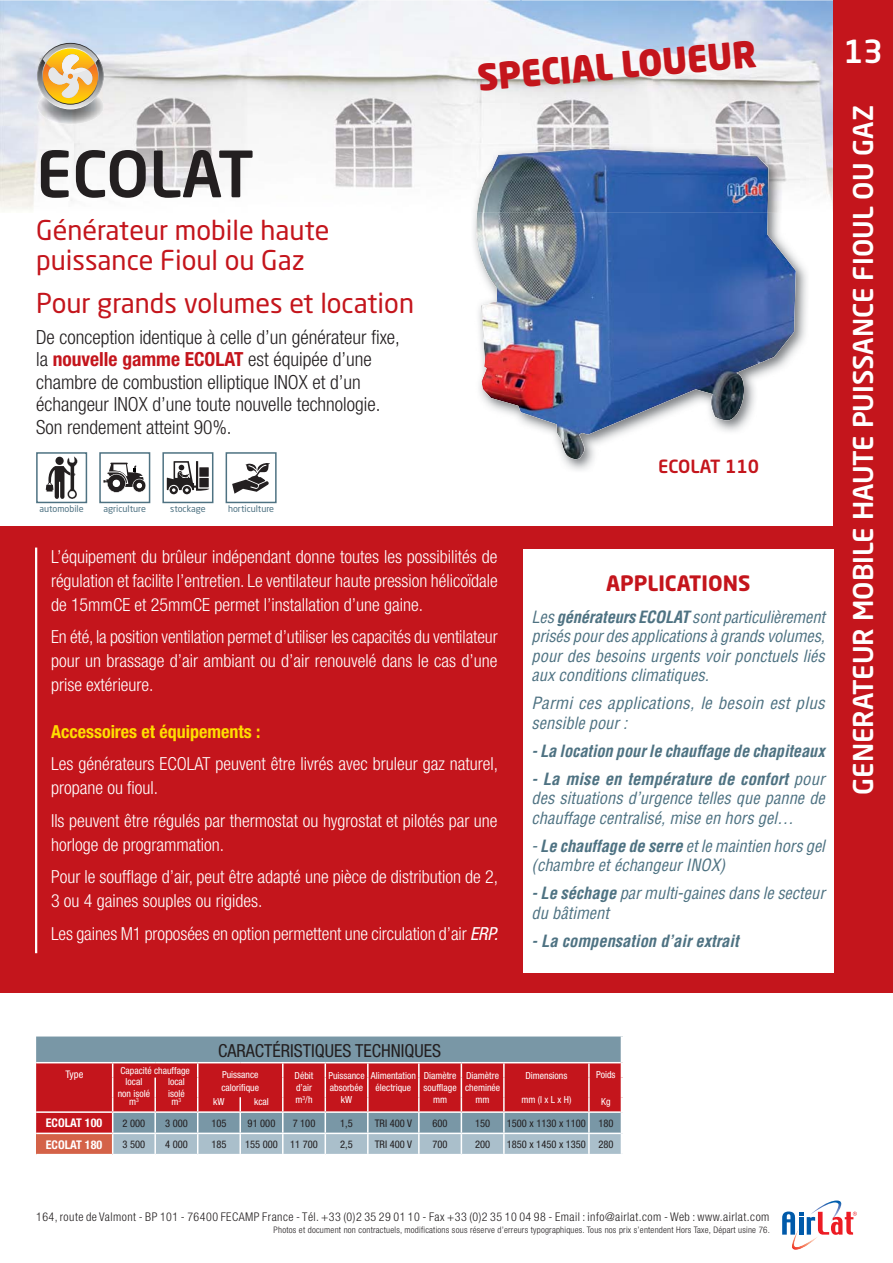
<style>
.page{position:relative;width:893px;height:1263px;background:#fff}
.page>*{position:absolute;margin:0;border:0;box-sizing:border-box;transform-origin:0 0}
.t1{font:500 63px "Neo Sans Pro";color:#231f20}
.t2{font:900 36px "Neo Sans Pro";color:#c4151c;scale:.95 1}
.t3{font:500 31.5px "Neo Sans Pro";color:#fff}
.t4{font:27px/30px "Neo Sans Pro";color:#c4151c}
.t5{font:500 27px "Neo Sans Pro";color:#fff}
.t6{font:700 21px "Neo Sans Pro";color:#c4151c}
.t7{font:300 condensed 19.5px/22.5px "Helvetica Neue";color:#231f20}
.t8{font:300 condensed 18px/24px "Helvetica Neue";color:#fff}
.t9{font:condensed 18px "Helvetica Neue";color:#231f20}
.t10{font:700 condensed 18px "Helvetica Neue";color:#fd0}
.t11{font:500 18px "Neo Sans Pro";color:#c4151c}
.t12{font:italic condensed 16.5px/19.5px "Helvetica";color:#4e7282;text-align:justify}
.t13{font:italic 700 condensed 16.5px "Helvetica";letter-spacing:-.005em;color:#4e7282}
.t14{font:italic condensed 16.5px/19.5px "Helvetica";color:#4e7282;scale:1.04 1}
.t15{font:300 condensed 12px "Helvetica Neue";letter-spacing:.04em;color:#231f20}
.t16{font:700 condensed 12px "Helvetica Neue";color:#fff}
.t17{font:condensed 10.5px "Helvetica Neue";color:#231f20}
.t18{font:condensed 10.5px "Helvetica Neue";color:#fff}
.t19{font:condensed 9.75px/12px "Helvetica Neue";color:#fff;text-align:center}
.t20{font:300 condensed 9px "Helvetica Neue";letter-spacing:.025em;color:#231f20}
.t21{font:9px "Neo Sans Pro";color:#4e7282}
.s1{font-weight:700;color:#c4151c}
.s2{font-weight:400;font-style:italic}
.s3{font-weight:700}
</style>
<div class="page">
<img style="left:792px;top:1235px;width:25px;height:15px">
<svg style="left:782px;top:1201px;width:74px;height:34px"></svg>
<img style="left:0;top:0;width:520px;height:211px">
<img style="left:520px;top:0;width:313px;height:160px">
<img style="left:809px;top:160px;width:24px;height:49px">
<img style="left:38px;top:89px;width:66px;height:35px;border-radius:50%">
<svg style="left:37px;top:43px;width:67px;height:66px;background:#d7bf8d"></svg>
<div style="left:0;top:526px;width:892px;height:467px;background:#c4151c"></div>
<div style="left:833px;top:0;width:59px;height:804px;background:#c4151c"></div>
<img style="left:471px;top:143px;width:338px;height:328px">
<img style="left:476px;top:213px;width:319px;height:246px">
<img style="left:477px;top:149px;width:291px;height:64px">
<svg style="left:167px;top:461px;width:42px;height:33px"></svg>
<div style="left:162px;top:452px;width:51px;height:51px;border:2px solid #4e7282"></div>
<svg style="left:46px;top:456px;width:32px;height:43px"></svg>
<div style="left:36px;top:452px;width:51px;height:51px;border:2px solid #4e7282"></div>
<svg style="left:103px;top:463px;width:43px;height:30px"></svg>
<div style="left:99px;top:452px;width:51px;height:51px;border:2px solid #4e7282"></div>
<div style="left:36px;top:1037px;width:584px;height:25px;background:#7997a6"></div>
<svg style="left:36px;top:1063px;width:584px;height:92px;background:#b65e66"></svg>
<div style="left:523px;top:549px;width:310px;height:424px;background:#fff"></div>
<svg style="left:232px;top:463px;width:38px;height:31px"></svg>
<div style="left:225px;top:452px;width:51px;height:51px;border:2px solid #4e7282"></div>
<hr style="left:35px;top:548px;width:2px;height:405px;background:#fff">
<h2 class="t2" style="left:475px;top:58px;width:296px;rotate:-5deg">SPECIAL LOUEUR</h2>
<h3 class="t3" style="left:843px;top:34px;width:41px">13</h3>
<h1 class="t1" style="left:36px;top:139px;width:219px">ECOLAT</h1>
<h3 class="t4" style="left:36px;top:217px;width:295px">Générateur mobile haute puissance Fioul ou Gaz</h3>
<h3 class="t4" style="left:36px;top:290px;width:379px">Pour grands volumes et location</h3>
<p class="t7" style="left:36px;top:327px;width:365px">De conception identique à celle d’un générateur fixe, la <span class="s1">nouvelle gamme ECOLAT</span> est équipée d’une chambre de combustion elliptique INOX et d’un échangeur INOX d’une toute nouvelle technologie.<br>Son rendement atteint 90%.</p>
<p class="t21" style="left:40px;top:505px;width:46px">automobile</p>
<p class="t21" style="left:103px;top:505px;width:44px">agriculture</p>
<p class="t21" style="left:170px;top:505px;width:37px">stockage</p>
<p class="t21" style="left:228px;top:505px;width:48px">horticulture</p>
<p class="t8" style="left:51px;top:546px;width:448px;text-align:justify">L’équipement du brûleur indépendant donne toutes les possibilités de régulation et facilite l’entretien. Le ventilateur haute pression hélicoïdale de 15mmCE et 25mmCE permet l’installation d’une gaine.</p>
<p class="t8" style="left:51px;top:627px;width:448px;text-align:justify">En été, la position ventilation permet d’utiliser les capacités du ventilateur pour un brassage d’air ambiant ou d’air renouvelé dans le cas d’une prise extérieure.</p>
<p class="t10" style="left:51px;top:725px;width:211px">Accessoires et équipements :</p>
<p class="t8" style="left:51px;top:754px;width:448px">Les générateurs ECOLAT peuvent être livrés avec bruleur gaz naturel, propane ou fioul.</p>
<p class="t8" style="left:51px;top:810px;width:448px">Ils peuvent être régulés par thermostat ou hygrostat et pilotés par une horloge de programmation.</p>
<p class="t8" style="left:51px;top:866px;width:448px">Pour le soufflage d’air, peut être adapté une pièce de distribution de 2,<br>3 ou 4 gaines souples ou rigides.</p>
<p class="t8" style="left:51px;top:923px;width:448px">Les gaines M1 proposées en option permettent une circulation d’air <span class="s2">ERP.</span></p>
<p class="t11" style="left:658px;top:456px;width:102px">ECOLAT 110</p>
<p class="t6" style="left:606px;top:571px;width:146px">APPLICATIONS</p>
<p class="t12" style="left:531px;top:608px;width:295px">Les <span class="s3">générateurs ECOLAT</span> sont particulièrement prisés pour des applications à grands volumes, pour des besoins urgents voir ponctuels liés aux conditions climatiques.</p>
<p class="t14" style="left:531px;top:695px;width:283px">Parmi ces applications, le besoin est plus sensible pour :</p>
<p class="t13" style="left:531px;top:744px;width:295px">- La location pour le chauffage de chapiteaux</p>
<p class="t12" style="left:531px;top:770px;width:295px"><span class="s3">- La mise en température de confort</span> pour des situations d’urgence telles que panne de chauffage centralisé, mise en hors gel…</p>
<p class="t12" style="left:531px;top:837px;width:295px">- <span class="s3">Le chauffage de serre</span> et le maintien hors gel (chambre et échangeur INOX)</p>
<p class="t12" style="left:531px;top:885px;width:295px"><span class="s3">- Le séchage</span> par multi-gaines dans le secteur du bâtiment</p>
<p class="t13" style="left:531px;top:934px;width:209px">- La compensation d’air extrait</p>
<h3 class="t5" style="left:848px;top:795px;width:691px;rotate:-90deg">GENERATEUR MOBILE HAUTE PUISSANCE FIOUL OU GAZ</h3>
<p class="t9" style="left:218px;top:1044px;width:224px">CARACTÉRISTIQUES TECHNIQUES</p>
<p class="t18" style="left:65px;top:1070px;width:20px">Type</p>
<p class="t19" style="left:120px;top:1066px;width:71px">Capacité chauffage</p>
<p class="t19" style="left:222px;top:1069px;width:38px">Puissance</p>
<p class="t19" style="left:294px;top:1071px;width:20px;text-align:left">Débit d’air m<sup>3</sup>/h</p>
<p class="t19" style="left:328px;top:1071px;width:38px">Puissance absorbée kW</p>
<p class="t19" style="left:371px;top:1071px;width:47px">Alimentation électrique</p>
<p class="t19" style="left:423px;top:1071px;width:35px">Diamètre soufflage mm</p>
<p class="t19" style="left:465px;top:1071px;width:37px">Diamètre cheminée mm</p>
<p class="t19" style="left:525px;top:1071px;width:44px">Dimensions</p>
<p class="t19" style="left:596px;top:1069px;width:21px">Poids</p>
<p class="t19" style="left:118px;top:1077px;width:34px">local non isolé</p>
<p class="t19" style="left:168px;top:1077px;width:18px;text-align:left">local isolé</p>
<p class="t19" style="left:221px;top:1083px;width:39px">calorifique</p>
<p class="t19" style="left:129px;top:1096px;width:11px">m<sup>3</sup></p>
<p class="t19" style="left:171px;top:1096px;width:11px">m<sup>3</sup></p>
<p class="t19" style="left:213px;top:1096px;width:13px">kW</p>
<p class="t19" style="left:254px;top:1096px;width:16px">kcal</p>
<p class="t19" style="left:601px;top:1096px;width:11px">Kg</p>
<p class="t19" style="left:521px;top:1095px;width:51px">mm (l x L x H)</p>
<p class="t16" style="left:46px;top:1119px;width:58px">ECOLAT 100</p>
<p class="t17" style="left:123px;top:1119px;width:24px">2 000</p>
<p class="t17" style="left:165px;top:1119px;width:24px">3 000</p>
<p class="t17" style="left:211px;top:1119px;width:17px">105</p>
<p class="t17" style="left:248px;top:1119px;width:29px">91 000</p>
<p class="t17" style="left:293px;top:1119px;width:24px">7 100</p>
<p class="t17" style="left:340px;top:1119px;width:14px">1,5</p>
<p class="t17" style="left:375px;top:1119px;width:39px">TRI 400 V</p>
<p class="t17" style="left:432px;top:1119px;width:17px">600</p>
<p class="t17" style="left:475px;top:1119px;width:17px">150</p>
<p class="t17" style="left:507px;top:1119px;width:108px">1500 x 1130 x 1100 180</p>
<p class="t16" style="left:46px;top:1140px;width:58px">ECOLAT 180</p>
<p class="t17" style="left:123px;top:1141px;width:24px">3 500</p>
<p class="t17" style="left:165px;top:1141px;width:24px">4 000</p>
<p class="t17" style="left:211px;top:1141px;width:17px">185</p>
<p class="t17" style="left:245px;top:1141px;width:74px">155 000 11 700</p>
<p class="t17" style="left:340px;top:1141px;width:14px">2,5</p>
<p class="t17" style="left:375px;top:1141px;width:39px">TRI 400 V</p>
<p class="t17" style="left:432px;top:1141px;width:17px">700</p>
<p class="t17" style="left:475px;top:1141px;width:17px">200</p>
<p class="t17" style="left:507px;top:1141px;width:108px">1850 x 1450 x 1350 280</p>
<p class="t15" style="left:36px;top:1212px;width:734px">164, route de Valmont - BP 101 - 76400 FECAMP France - Tél. +33 (0)2 35 29 01 10 - Fax +33 (0)2 35 10 04 98 - Email : info@airlat.com - Web : www.airlat.com</p>
<p class="t20" style="left:273px;top:1226px;width:498px">Photos et document non contractuels, modifications sous réserve d’erreurs typographiques. Tous nos prix s’entendent Hors Taxe, Départ usine 76.</p>
</div>
